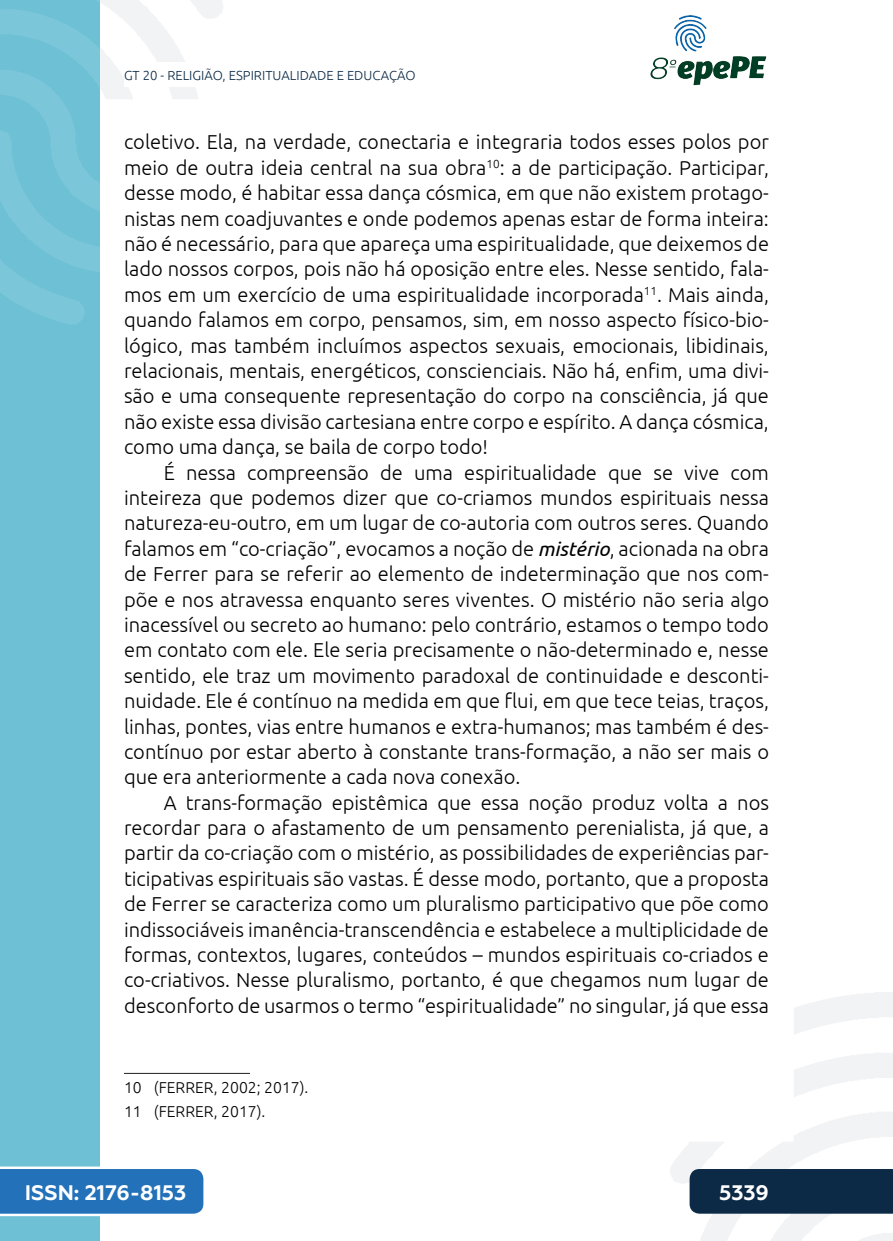
<style>
.page{position:relative;width:893px;height:1241px;background:#fff}
.page>*{position:absolute;margin:0;border:0;box-sizing:border-box;transform-origin:0 0}
.t1{font:700 21px "Geometria";color:#fff}
._5_CORPO{font:300 20.12px/25.4px "Ubuntu";color:#000;text-align:justify}
._12_RODAPE{font:300 15.75px "Ubuntu";color:#000}
.t2{font:300 13.12px "Ubuntu";color:#0c2a46}
.s1{font-weight:400;font-style:italic}
</style>
<div class="page">
<svg style="left:670px;top:992px;width:223px;height:248px"></svg>
<svg style="left:99px;top:0;width:124px;height:324px"></svg>
<img style="left:650px;top:15px;width:117px;height:71px">
<div style="left:0;top:0;width:99px;height:1240px;background:#6ec0d5"></div>
<svg style="left:0;top:0;width:99px;height:325px"></svg>
<svg style="left:0;top:1166px;width:203px;height:49px;background:#367dbf"></svg>
<div style="left:690px;top:1168px;width:203px;height:45px;background:#0c2a46"></div>
<div style="left:124px;top:62px;width:516px;height:25px;background:#fff"></div>
<hr style="left:124px;top:1072px;width:126px;height:1px;background:#231f20">
<p class="t2" style="left:124px;top:67px;width:293px">GT 20 - RELIGIÃO, ESPIRITUALIDADE E EDUCAÇÃO</p>
<p class="_5_CORPO" style="left:124px;top:129px;width:646px">coletivo. Ela, na verdade, conectaria e integraria todos esses polos por meio de outra ideia central na sua obra<sup>10</sup>: a de participação. Participar, desse modo, é habitar essa dança cósmica, em que não existem protago&shy;nistas nem coadjuvantes e onde podemos apenas estar de forma inteira: não é necessário, para que apareça uma espiritualidade, que deixemos de lado nossos corpos, pois não há oposição entre eles. Nesse sentido, fala&shy;mos em um exercício de uma espiritualidade incorporada<sup>11</sup>. Mais ainda, quando falamos em corpo, pensamos, sim, em nosso aspecto físico-bio&shy;lógico, mas também incluímos aspectos sexuais, emocionais, libidinais, relacionais, mentais, energéticos, conscienciais. Não há, enfim, uma divi&shy;são e uma consequente representação do corpo na consciência, já que não existe essa divisão cartesiana entre corpo e espírito. A dança cósmica, como uma dança, se baila de corpo todo!</p>
<p class="_5_CORPO" style="left:124px;top:459px;width:646px;text-indent:40px">É nessa compreensão de uma espiritualidade que se vive com inteireza que podemos dizer que co-criamos mundos espirituais nessa natureza-eu-outro, em um lugar de co-autoria com outros seres. Quando falamos em “co-criação”, evocamos a noção de <span class="s1">mistério</span>, acionada na obra de Ferrer para se referir ao elemento de indeterminação que nos com&shy;põe e nos atravessa enquanto seres viventes. O mistério não seria algo inacessível ou secreto ao humano: pelo contrário, estamos o tempo todo em contato com ele. Ele seria precisamente o não-determinado e, nesse sentido, ele traz um movimento paradoxal de continuidade e desconti&shy;nuidade. Ele é contínuo na medida em que flui, em que tece teias, traços, linhas, pontes, vias entre humanos e extra-humanos; mas também é des&shy;contínuo por estar aberto à constante trans-formação, a não ser mais o que era anteriormente a cada nova conexão.</p>
<p class="_5_CORPO" style="left:124px;top:789px;width:646px;text-indent:40px">A trans-formação epistêmica que essa noção produz volta a nos recordar para o afastamento de um pensamento perenialista, já que, a partir da co-criação com o mistério, as possibilidades de experiências par&shy;ticipativas espirituais são vastas. É desse modo, portanto, que a proposta de Ferrer se caracteriza como um pluralismo participativo que põe como indissociáveis imanência-transcendência e estabelece a multiplicidade de formas, contextos, lugares, conteúdos – mundos espirituais co-criados e co-criativos. Nesse pluralismo, portanto, é que chegamos num lugar de desconforto de usarmos o termo “espiritualidade” no singular, já que essa</p>
<p class="_12_RODAPE" style="left:124px;top:1077px;width:186px">10 (FERRER, 2002; 2017).</p>
<p class="_12_RODAPE" style="left:124px;top:1101px;width:143px">11 (FERRER, 2017).</p>
<p class="t1" style="left:25px;top:1179px;width:163px">ISSN: 2176-8153</p>
<p class="t1" style="left:719px;top:1179px;width:51px">5339</p>
</div>
